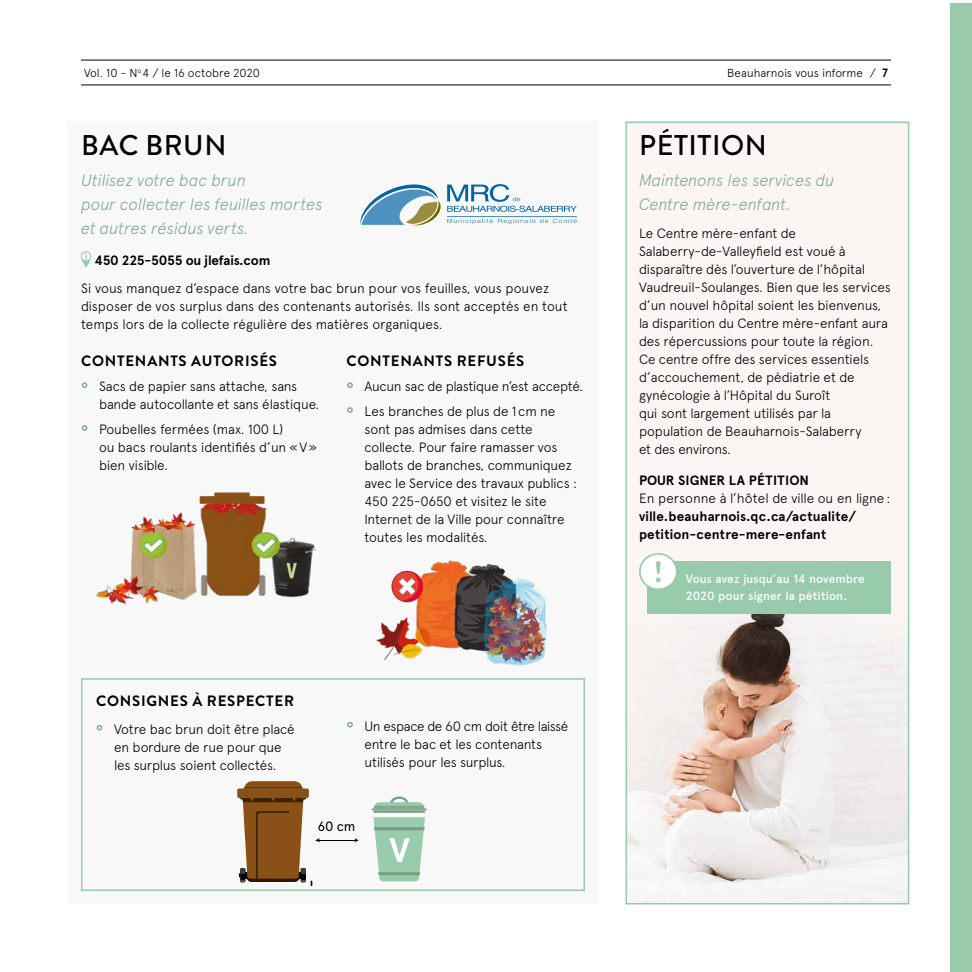
<style>
.page{position:relative;width:972px;height:972px;background:#fff}
.page>*{position:absolute;margin:0;border:0;box-sizing:border-box;transform-origin:0 0}
.t1{font:700 29.55px "Brandon Grotesque";color:#98cbab}
.t2{font:500 28.5px "Brandon Grotesque";letter-spacing:.02em;color:#000}
.t3{font:italic 300 16.5px/24px "Apercu";letter-spacing:-.005em;color:#83ae93}
.t4{font:700 15px "Brandon Grotesque";letter-spacing:.05em;color:#000}
.t5{font:300 13.5px/18px "Apercu";letter-spacing:-.015em;color:#000}
.t6{font:700 13.5px/18px "Apercu";letter-spacing:.005em;color:#000}
.t7{font:700 13.5px "Apercu";letter-spacing:-.015em;color:#000}
.t8{font:13.5px "Apercu";color:#000}
.t9{font:500 12px/17.2px "Apercu";color:#fff}
.t10{font:300 11.7px "Apercu";letter-spacing:-.01em;color:#000}
.s1{font-weight:700;font-size:12px}
.s2{font-weight:700;font-size:18px;color:#83ae93}
</style>
<div class="page">
<div style="left:950px;top:3px;width:22px;height:969px;background:#98cbab"></div>
<hr style="left:81px;top:60px;width:810px;height:1px;background:#000">
<hr style="left:81px;top:85px;width:810px;height:1px;background:#000">
<div style="left:68px;top:122px;width:530px;height:782px;background:#f7f8f7"></div>
<div style="left:237px;top:789px;width:72px;height:9px;background:#895017;border-radius:2px"></div>
<hr style="left:319px;top:840px;width:37px;height:1px;background:#000">
<svg style="left:239px;top:781px;width:81px;height:105px"></svg>
<hr style="left:373px;top:811px;width:52px;height:2px;background:#759e85">
<hr style="left:372px;top:808px;width:55px;height:3px;background:#80ab8f">
<svg style="left:372px;top:797px;width:55px;height:12px"></svg>
<svg style="left:373px;top:817px;width:52px;height:64px"></svg>
<div style="left:81px;top:678px;width:504px;height:213px;border:2px solid #98cbab"></div>
<svg style="left:81px;top:251px;width:10px;height:17px"></svg>
<img style="left:95px;top:492px;width:221px;height:114px">
<img style="left:376px;top:560px;width:171px;height:106px">
<svg style="left:360px;top:184px;width:217px;height:42px"></svg>
<hr style="left:447px;top:216px;width:130px;height:1px;background:#4d92c1">
<img style="left:629px;top:125px;width:277px;height:776px">
<div style="left:626px;top:122px;width:283px;height:782px;border:2px solid #98cbab"></div>
<div style="left:647px;top:561px;width:244px;height:53px;background:#98cbab"></div>
<div style="left:640px;top:554px;width:37px;height:35px;background:#fff;border-radius:50%"></div>
<div style="left:639px;top:553px;width:39px;height:37px;border:2px solid #98cbab;border-radius:50%"></div>
<p class="t10" style="left:84px;top:66px;width:178px">Vol. 10 - N<sup>o</sup>4 / le 16 octobre 2020</p>
<p class="t10" style="left:727px;top:66px;width:162px">Beauharnois vous informe / <span class="s1">7</span></p>
<h2 class="t2" style="left:81px;top:125px;width:147px">BAC BRUN</h2>
<p class="t3" style="left:81px;top:168px;width:243px">Utilisez votre bac brun<br>pour collecter les feuilles mortes et autres résidus verts.</p>
<p class="t7" style="left:94px;top:252px;width:178px">450 225-5055 ou jlefais.com</p>
<p class="t5" style="left:81px;top:279px;width:488px">Si vous manquez d’espace dans votre bac brun pour vos feuilles, vous pouvez disposer de vos surplus dans des contenants autorisés. Ils sont acceptés en tout temps lors de la collecte régulière des matières organiques.</p>
<p class="t4" style="left:81px;top:351px;width:197px">CONTENANTS AUTORISÉS</p>
<p class="t5" style="left:99px;top:377px;width:222px;text-indent:-18px"><span class="s2">•</span> Sacs de papier sans attache, sans bande autocollante et sans élastique.</p>
<p class="t5" style="left:99px;top:420px;width:220px;text-indent:-18px"><span class="s2">•</span> Poubelles fermées (max. 100 L)<br>ou bacs roulants identifiés d’un «V» bien visible.</p>
<p class="t4" style="left:347px;top:351px;width:179px">CONTENANTS REFUSÉS</p>
<p class="t5" style="left:346px;top:377px;width:238px"><span class="s2">•</span> Aucun sac de plastique n’est accepté.</p>
<p class="t5" style="left:365px;top:402px;width:214px;text-indent:-18px"><span class="s2">•</span> Les branches de plus de 1cm ne sont pas admises dans cette collecte. Pour faire ramasser vos ballots de branches, communiquez avec le Service des travaux publics :<br>450 225-0650 et visitez le site<br>Internet de la Ville pour connaître toutes les modalités.</p>
<p class="t4" style="left:96px;top:690px;width:200px">CONSIGNES À RESPECTER</p>
<p class="t5" style="left:96px;top:720px;width:200px;text-align:center"><span class="s2">•</span> Votre bac brun doit être placé en bordure de rue pour que<br>les surplus soient collectés.</p>
<p class="t5" style="left:365px;top:717px;width:205px;text-indent:-18px"><span class="s2">•</span> Un espace de 60 cm doit être laissé entre le bac et les contenants utilisés pour les surplus.</p>
<p class="t8" style="left:318px;top:818px;width:40px">60 cm</p>
<h2 class="t2" style="left:639px;top:125px;width:129px">PÉTITION</h2>
<p class="t3" style="left:639px;top:168px;width:197px">Maintenons les services du<br>Centre mère-enfant.</p>
<p class="t5" style="left:639px;top:224px;width:253px">Le Centre mère-enfant de Salaberry-de-Valleyfield est voué à disparaître dès l’ouverture de l’hôpital Vaudreuil-Soulanges. Bien que les services d’un nouvel hôpital soient les bienvenus, la disparition du Centre mère-enfant aura des répercussions pour toute la région.<br>Ce centre offre des services essentiels d’accouchement, de pédiatrie et de gynécologie à l’Hôpital du Suroît<br>qui sont largement utilisés par la population de Beauharnois-Salaberry<br>et des environs.</p>
<p class="t6" style="left:639px;top:471px;width:171px">POUR SIGNER LA PÉTITION</p>
<p class="t5" style="left:639px;top:489px;width:253px">En personne à l’hôtel de ville ou en ligne :</p>
<p class="t6" style="left:639px;top:507px;width:218px">ville.beauharnois.qc.ca/actualite/ petition-centre-mere-enfant</p>
<h1 class="t1" style="left:654px;top:551px;width:11px">!</h1>
<p class="t9" style="left:686px;top:570px;width:180px">Vous avez jusqu’au 14 novembre<br>2020 pour signer la pétition.</p>
</div>
